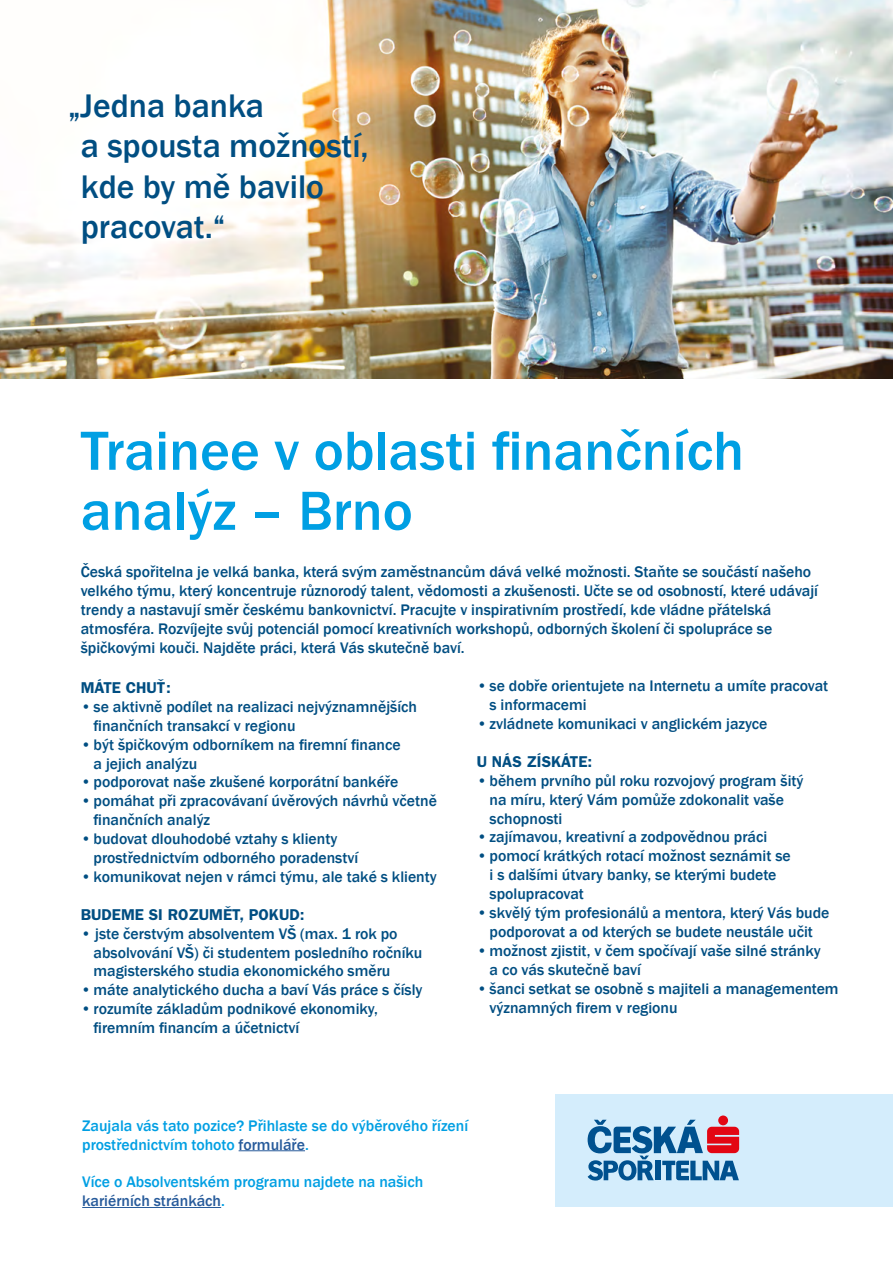
<style>
.page{position:relative;width:893px;height:1263px;background:#fff}
.page>*{position:absolute;margin:0;border:0;box-sizing:border-box;transform-origin:0 0}
.t1{font:500 57px/60px "Franklin Gothic";color:#009fe3}
.t2{font:500 33.6px/40.3px "Franklin Gothic";color:#004e82}
.t3{font:500 15.75px/18.9px "Franklin Gothic";color:#004e82}
.t4{font:500 15.75px/18.9px "Franklin Gothic";color:#009fe3}
.t5{font:600 15.75px "Franklin Gothic CE";color:#004e82}
.s1{color:#275b9b}
</style>
<div class="page">
<div style="left:556px;top:1094px;width:337px;height:112px;background:#d4edfc"></div>
<svg style="left:588px;top:1115px;width:151px;height:65px"></svg>
<img style="left:0;top:0;width:893px;height:378px">
<hr style="left:239px;top:1150px;width:66px;height:1px;background:#275b9b">
<hr style="left:82px;top:1207px;width:139px;height:1px;background:#275b9b">
<h2 class="t2" style="left:81px;top:86px;width:289px;text-indent:-13px">„Jedna banka<br>a spousta možností, kde by mě bavilo pracovat.“</h2>
<h1 class="t1" style="left:81px;top:421px;width:665px">Trainee v oblasti finančních analýz – Brno</h1>
<p class="t3" style="left:81px;top:563px;width:739px">Česká spořitelna je velká banka, která svým zaměstnancům dává velké možnosti. Staňte se součástí našeho velkého týmu, který koncentruje různorodý talent, vědomosti a zkušenosti. Učte se od osobností, které udávají trendy a nastavují směr českému bankovnictví. Pracujte v inspirativním prostředí, kde vládne přátelská atmosféra. Rozvíjejte svůj potenciál pomocí kreativních workshopů, odborných školení či spolupráce se špičkovými kouči. Najděte práci, která Vás skutečně baví.</p>
<p class="t5" style="left:81px;top:678px;width:92px">MÁTE CHUŤ:</p>
<p class="t3" style="left:94px;top:697px;width:325px;text-indent:-13px">•se aktivně podílet na realizaci nejvýznamnějších finančních transakcí v regionu</p>
<p class="t3" style="left:94px;top:735px;width:309px;text-indent:-13px">•být špičkovým odborníkem na firemní finance a jejich analýzu</p>
<p class="t3" style="left:81px;top:773px;width:319px">•podporovat naše zkušené korporátní bankéře</p>
<p class="t3" style="left:94px;top:792px;width:345px;text-indent:-13px">•pomáhat při zpracovávaní úvěrových návrhů včetně finančních analýz</p>
<p class="t3" style="left:94px;top:829px;width:266px;text-indent:-13px">•budovat dlouhodobé vztahy s klienty prostřednictvím odborného poradenství</p>
<p class="t3" style="left:81px;top:867px;width:358px">•komunikovat nejen v rámci týmu, ale také s klienty</p>
<p class="t5" style="left:81px;top:905px;width:225px">BUDEME SI ROZUMĚT, POKUD:</p>
<p class="t3" style="left:94px;top:924px;width:330px;text-indent:-13px">• jste čerstvým absolventem VŠ (max. 1 rok po absolvování VŠ) či studentem posledního ročníku magisterského studia ekonomického směru</p>
<p class="t3" style="left:81px;top:981px;width:343px">•máte analytického ducha a baví Vás práce s čísly</p>
<p class="t3" style="left:94px;top:1000px;width:286px;text-indent:-13px">•rozumíte základům podnikové ekonomiky, firemním financím a účetnictví</p>
<p class="t3" style="left:490px;top:677px;width:340px;text-indent:-13px">•se dobře orientujete na Internetu a umíte pracovat s informacemi</p>
<p class="t3" style="left:477px;top:714px;width:292px">•zvládnete komunikaci v anglickém jazyce</p>
<p class="t5" style="left:477px;top:752px;width:117px">U NÁS ZÍSKÁTE:</p>
<p class="t3" style="left:490px;top:771px;width:315px;text-indent:-13px">•během prvního půl roku rozvojový program šitý na míru, který Vám pomůže zdokonalit vaše schopnosti</p>
<p class="t3" style="left:477px;top:828px;width:292px">•zajímavou, kreativní a zodpovědnou práci</p>
<p class="t3" style="left:490px;top:847px;width:303px;text-indent:-13px">•pomocí krátkých rotací možnost seznámit se i s dalšími útvary banky, se kterými budete spolupracovat</p>
<p class="t3" style="left:477px;top:903px;width:354px;text-align:center">•skvělý tým profesionálů a mentora, který Vás bude podporovat a od kterých se budete neustále učit</p>
<p class="t3" style="left:490px;top:941px;width:333px;text-indent:-13px">•možnost zjistit, v čem spočívají vaše silné stránky a co vás skutečně baví</p>
<p class="t3" style="left:490px;top:979px;width:351px;text-indent:-13px">•šanci setkat se osobně s majiteli a managementem významných firem v regionu</p>
<p class="t4" style="left:82px;top:1116px;width:388px">Zaujala vás tato pozice? Přihlaste se do výběrového řízení prostřednictvím tohoto <span class="s1">formuláře</span>.</p>
<p class="t4" style="left:82px;top:1173px;width:343px">Více o Absolventském programu najdete na našich <span class="s1">kariérních stránkách</span>.</p>
</div>
